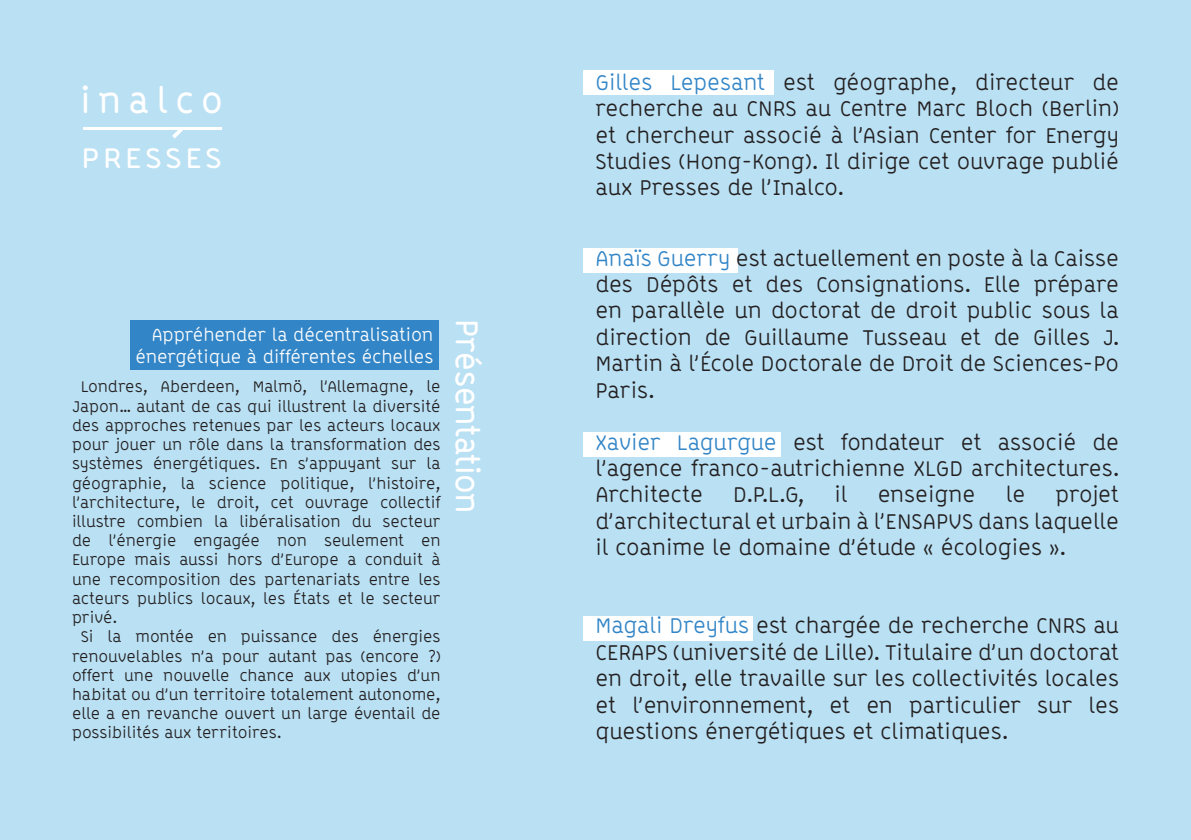
<style>
.page{position:relative;width:1191px;height:840px;background:#fff}
.page>*{position:absolute;margin:0;border:0;box-sizing:border-box;transform-origin:0 0}
.t1{font:700 35.4px "ABB Line";letter-spacing:.225em;color:#fff}
.t2{font:700 32px "ABB Line";color:#fff}
.t3{font:700 28.6px "ABB Line";letter-spacing:.12em;color:#fff;scale:1.11 1}
.t4{font:22px/26.4px "ABB Line";color:#231f20;text-align:justify}
.t5{font:18px/21.6px "Inalco enrichie";letter-spacing:-.01em;color:#fff;text-align:right}
.t6{font:16px "Inalco enrichie";color:#231f20}
.s1{color:#3285c6}
</style>
<div class="page">
<div style="left:0;top:0;width:1191px;height:839px;background:#b9e0f3"></div>
<div style="left:583px;top:71px;width:190px;height:24px;background:#fff"></div>
<div style="left:583px;top:248px;width:154px;height:24px;background:#fff"></div>
<div style="left:583px;top:431px;width:197px;height:25px;background:#fff"></div>
<div style="left:583px;top:615px;width:169px;height:24px;background:#fff"></div>
<hr style="left:83px;top:127px;width:138px;height:3px;background:#fff">
<svg style="left:172px;top:130px;width:11px;height:8px"></svg>
<div style="left:130px;top:320px;width:309px;height:49px;background:#3285c6"></div>
<h1 class="t1" style="left:81px;top:79px;width:143px">inalco</h1>
<h3 class="t3" style="left:82px;top:141px;width:128px">PRESSES</h3>
<p class="t5" style="left:135px;top:324px;width:299px">Appréhender la décentralisation énergétique à différentes échelles</p>
<p class="t6" style="left:81px;top:377px;width:361px">Londres, Aberdeen, Malmö, l’Allemagne, le</p>
<p class="t6" style="left:72px;top:396px;width:370px">Japon… autant de cas qui illustrent la diversité</p>
<p class="t6" style="left:72px;top:416px;width:370px">des approches retenues par les acteurs locaux</p>
<p class="t6" style="left:72px;top:435px;width:370px">pour jouer un rôle dans la transformation des</p>
<p class="t6" style="left:72px;top:454px;width:370px">systèmes énergétiques. En s’appuyant sur la</p>
<p class="t6" style="left:72px;top:473px;width:370px">géographie, la science politique, l’histoire,</p>
<p class="t6" style="left:72px;top:492px;width:370px">l’architecture, le droit, cet ouvrage collectif</p>
<p class="t6" style="left:72px;top:512px;width:370px">illustre combien la libéralisation du secteur</p>
<p class="t6" style="left:72px;top:531px;width:370px">de l’énergie engagée non seulement en</p>
<p class="t6" style="left:72px;top:550px;width:370px">Europe mais aussi hors d’Europe a conduit à</p>
<p class="t6" style="left:72px;top:569px;width:370px">une recomposition des partenariats entre les</p>
<p class="t6" style="left:72px;top:588px;width:370px">acteurs publics locaux, les États et le secteur</p>
<p class="t6" style="left:72px;top:608px;width:47px">privé.</p>
<p class="t6" style="left:81px;top:627px;width:361px">Si la montée en puissance des énergies</p>
<p class="t6" style="left:72px;top:646px;width:370px">renouvelables n’a pour autant pas (encore ?)</p>
<p class="t6" style="left:72px;top:665px;width:370px">offert une nouvelle chance aux utopies d’un</p>
<p class="t6" style="left:72px;top:684px;width:370px">habitat ou d’un territoire totalement autonome,</p>
<p class="t6" style="left:72px;top:704px;width:370px">elle a en revanche ouvert un large éventail de</p>
<p class="t6" style="left:72px;top:723px;width:211px">possibilités aux territoires.</p>
<h2 class="t2" style="left:486px;top:319px;width:195px;rotate:90deg">Présentation</h2>
<p class="t4" style="left:595px;top:69px;width:525px"><span class="s1">Gilles Lepesant</span> est géographe, directeur de recherche au CNRS au Centre Marc Bloch (Berlin) et chercheur associé à l’Asian Center for Energy Studies (Hong-Kong). Il dirige cet ouvrage publié aux Presses de l’Inalco.</p>
<p class="t4" style="left:595px;top:245px;width:525px"><span class="s1">Anaïs Guerry</span> est actuellement en poste à la Caisse des Dépôts et des Consignations. Elle prépare en parallèle un doctorat de droit public sous la direction de Guillaume Tusseau et de Gilles J.<br>Martin à l’École Doctorale de Droit de Sciences‑ Po Paris.</p>
<p class="t4" style="left:595px;top:428px;width:525px"><span class="s1">Xavier Lagurgue</span> est fondateur et associé de l’agence franco-autrichienne XLGD architectures.<br>Architecte</p>
<p class="t4" style="left:595px;top:481px;width:525px;text-indent:460px">projet d’architectural et urbain à l’ENSAPVS dans laquelle il coanime le domaine d’étude « écologies ».</p>
<p class="t4" style="left:733px;top:481px;width:72px">D.P.L.G,</p>
<p class="t4" style="left:834px;top:481px;width:15px">il</p>
<p class="t4" style="left:877px;top:481px;width:99px">enseigne</p>
<p class="t4" style="left:1005px;top:481px;width:21px">le</p>
<p class="t4" style="left:595px;top:612px;width:525px"><span class="s1">Magali Dreyfus</span> est chargée de recherche CNRS au CERAPS (université de Lille). Titulaire d’un doctorat en droit, elle travaille sur les collectivités locales et l’environnement, et en particulier sur les questions énergétiques et climatiques.</p>
</div>
